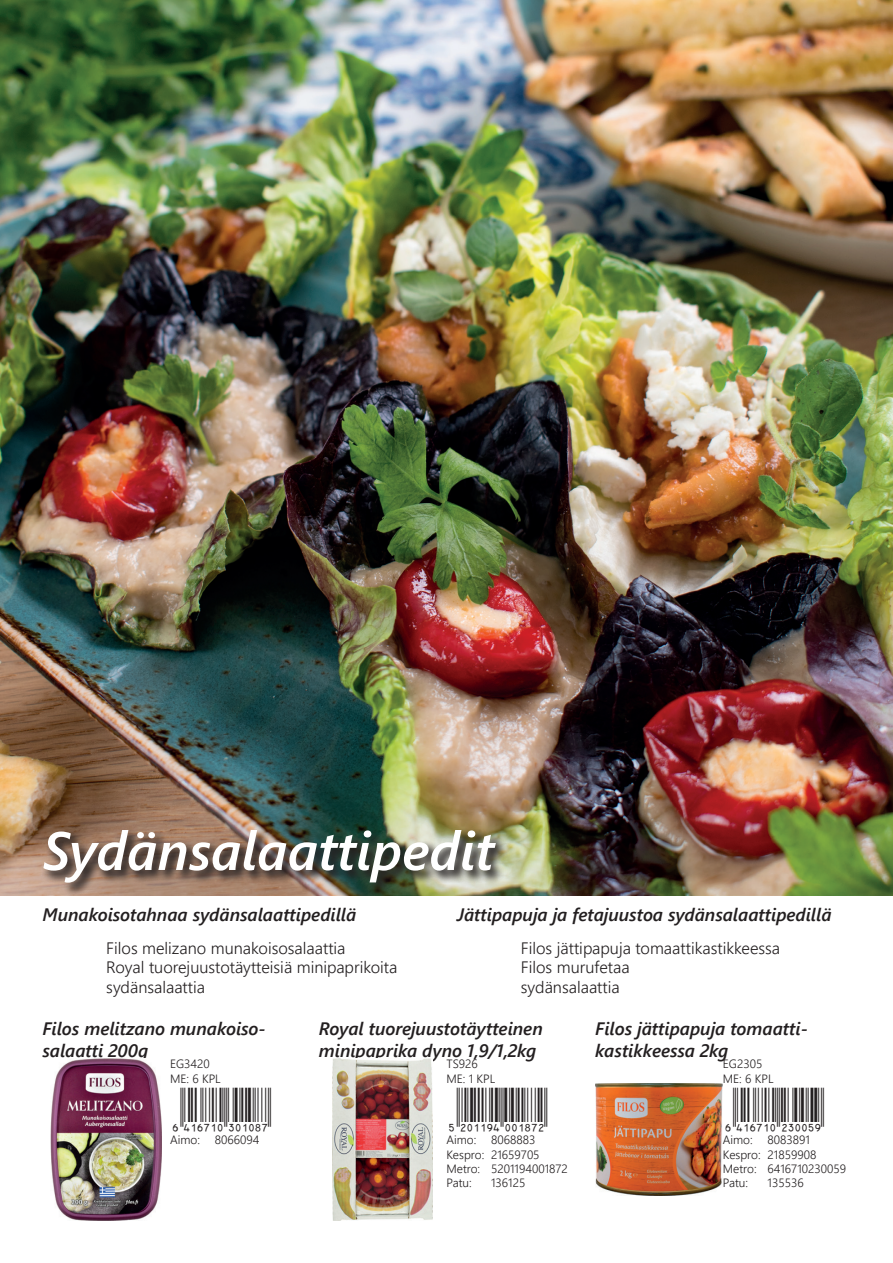
<style>
.page{position:relative;width:893px;height:1263px;background:#fff}
.page>*{position:absolute;margin:0;border:0;box-sizing:border-box;transform-origin:0 0}
.t1{font:italic 600 54px "Segoe UI";color:#fff}
.t2{font:italic 600 18px/21.6px "Segoe UI";color:#231f20}
.t3{font:300 16.5px/19.8px "Segoe UI";color:#231f20}
.t4{font:300 12px/14.4px "Segoe UI";color:#231f20}
</style>
<div class="page">
<img style="left:0;top:0;width:893px;height:896px">
<div style="left:42px;top:828px;width:468px;height:69px;background:#231f20;opacity:.75"></div>
<img style="left:51px;top:1059px;width:111px;height:161px">
<img style="left:333px;top:1059px;width:100px;height:161px">
<img style="left:595px;top:1084px;width:128px;height:111px">
<h1 class="t1" style="left:43px;top:800px;width:453px">Sydänsalaattipedit</h1>
<p class="t2" style="left:43px;top:901px;width:315px">Munakoisotahnaa sydänsalaattipedillä</p>
<p class="t3" style="left:106px;top:936px;width:293px">Filos melizano munakoisosalaattia<br>Royal tuorejuustotäytteisiä minipaprikoita sydänsalaattia</p>
<p class="t2" style="left:457px;top:901px;width:376px">Jättipapuja ja fetajuustoa sydänsalaattipedillä</p>
<p class="t3" style="left:521px;top:936px;width:261px">Filos jättipapuja tomaattikastikkeessa<br>Filos murufetaa<br>sydänsalaattia</p>
<p class="t2" style="left:43px;top:1015px;width:225px">Filos melitzano munakoiso&shy;salaatti 200g</p>
<p class="t4" style="left:170px;top:1055px;width:52px;line-height:15px">EG3420<br>ME: 6 KPL</p>
<p class="t4" style="left:170px;top:1131px;width:91px">Aimo: 8066094</p>
<p class="t2" style="left:319px;top:1015px;width:225px">Royal tuorejuustotäytteinen minipaprika dyno 1,9/1,2kg</p>
<p class="t4" style="left:446px;top:1055px;width:50px;line-height:15px">TS926<br>ME: 1 KPL</p>
<p class="t4" style="left:446px;top:1131px;width:123px">Aimo: 8068883<br>Kespro: 21659705<br>Metro: 5201194001872<br>Patu:</p>
<p class="t4" style="left:491px;top:1175px;width:36px">136125</p>
<p class="t2" style="left:595px;top:1015px;width:214px">Filos jättipapuja tomaatti&shy;kastikkeessa 2kg</p>
<p class="t4" style="left:723px;top:1055px;width:52px;line-height:15px">EG2305<br>ME: 6 KPL</p>
<p class="t4" style="left:723px;top:1131px;width:125px">Aimo: 8083891<br>Kespro: 21859908<br>Metro: 6416710230059<br>Patu:</p>
<p class="t4" style="left:767px;top:1175px;width:38px">135536</p>
</div>
